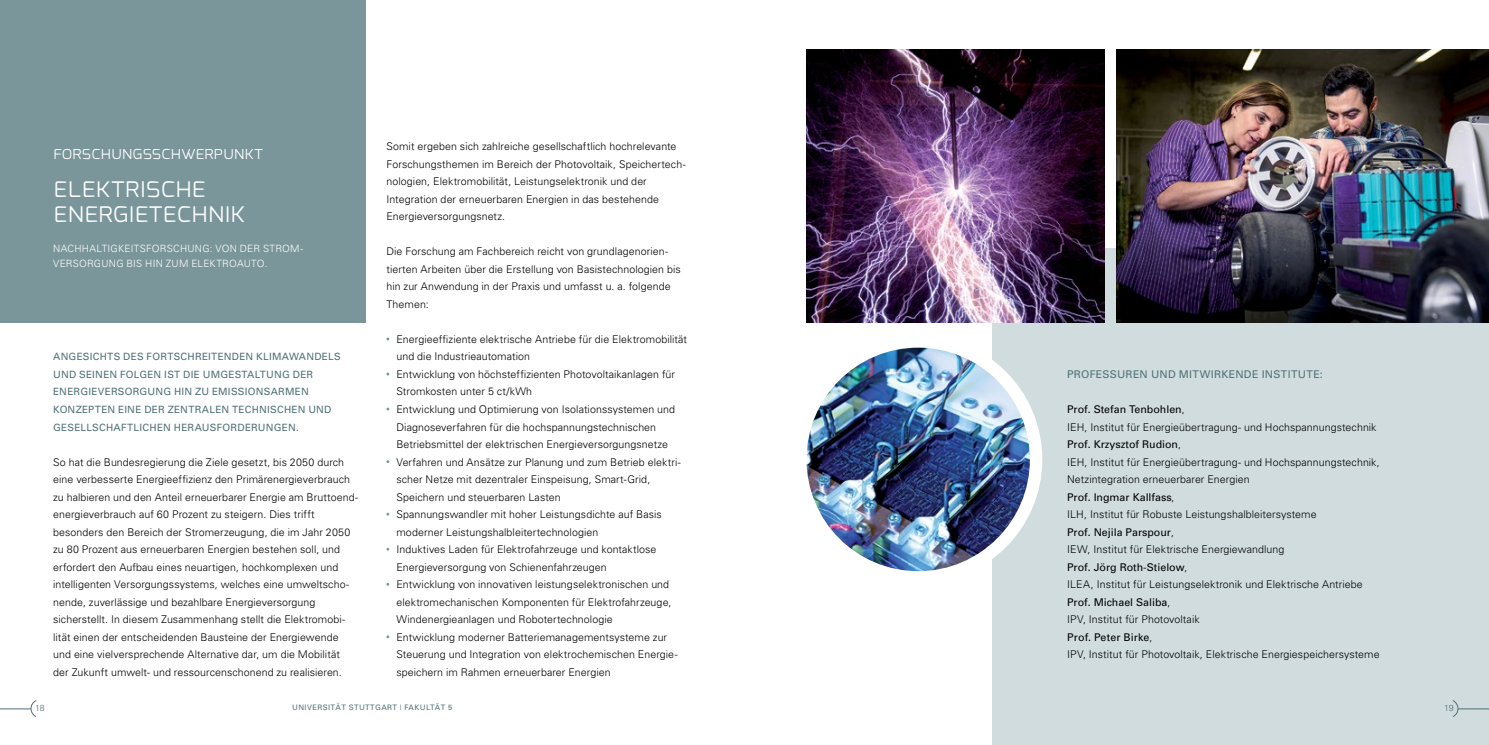
<style>
.page{position:relative;width:1489px;height:745px;background:#fff}
.page>*{position:absolute;margin:0;border:0;box-sizing:border-box;transform-origin:0 0}
.t1{font:300 27.5px/25px "Exo";color:#fff}
.t2{font:300 17.5px "Exo";color:#fff}
.t3{font:300 10.62px/17.5px "Univers";letter-spacing:.005em;color:#000}
.t4{font:10.62px "Univers";letter-spacing:.03em;color:#507177}
.t5{font:10px/17.5px "Univers";letter-spacing:.025em;color:#507177}
.t6{font:300 10px "Univers";letter-spacing:.025em;color:#fff}
.t7{font:300 8.75px "Univers";color:#507177}
.t8{font:7.5px "Univers";letter-spacing:.05em;color:#507177}
.s1{font-weight:400}
</style>
<div class="page">
<hr style="left:0;top:708px;width:31px;height:1px;background:#507177">
<svg style="left:31px;top:700px;width:6px;height:16px"></svg>
<div style="left:992px;top:248px;width:496px;height:496px;background:#d0dcde"></div>
<img style="left:806px;top:50px;width:298px;height:272px">
<img style="left:1116px;top:50px;width:372px;height:272px">
<div style="left:0;top:0;width:365px;height:322px;background:#7a969b"></div>
<svg style="left:918px;top:360px;width:124px;height:212px"></svg>
<img style="left:806px;top:347px;width:223px;height:223px;border-radius:112px">
<hr style="left:1457px;top:708px;width:31px;height:1px;background:#507177">
<svg style="left:1452px;top:700px;width:5px;height:16px"></svg>
<h2 class="t2" style="left:53px;top:142px;width:212px">FORSCHUNGSSCHWERPUNKT</h2>
<h1 class="t1" style="left:53px;top:174px;width:194px">ELEKTRISCHE<br>ENERGIETECHNIK</h1>
<p class="t6" style="left:53px;top:242px;width:16px">Nachhaltigkeitsforschung</p>
<p class="t6" style="left:210px;top:242px;width:14px">: von</p>
<p class="t6" style="left:240px;top:242px;width:8px">der</p>
<p class="t6" style="left:263px;top:242px;width:8px">strom-</p>
<p class="t6" style="left:53px;top:257px;width:8px">versorgung</p>
<p class="t6" style="left:126px;top:257px;width:73px">BIS HIN ZUM elektroauto</p>
<p class="t6" style="left:265px;top:257px;width:4px">.</p>
<p class="t5" style="left:53px;top:348px;width:289px">ANGESICHTS DES FORTSCHREITENDEN KLIMAWANDELS UND SEINEN FOLGEN IST DIE UMGESTALTUNG DER ENERGIEVERSORGUNG HIN ZU EM ISSIONSARMEN KONZEPTEN EINE DER ZENTRALEN TECHNISCHEN UND GESELLSCHAFTLICHEN H ERAUSFORDERUNGEN.</p>
<p class="t3" style="left:53px;top:452px;width:306px">So hat die Bundesregierung die Ziele gesetzt, bis 2050 durch eine verbesserte Energieeffizienz den Primärenergieverbrauch zu halbieren und den Anteil erneuerbarer Energie am Bruttoend&shy;energieverbrauch auf 60 Prozent zu steigern. Dies trifft besonders den Bereich der Stromerzeugung, die im Jahr 2050 zu 80 Prozent aus erneuerbaren Energien bestehen soll, und erfordert den Aufbau eines neuartigen, hochkomplexen und intelligenten Versorgungssystems, welches eine umweltscho&shy;nende, zuverlässige und bezahlbare Energieversorgung sicherstellt. In diesem Zusammenhang stellt die Elektromobi&shy;lität einen der entscheidenden Bausteine der Energiewende und eine vielversprechende Alternative dar, um die Mobilität der Zukunft umwelt- und ressourcenschonend zu realisieren.</p>
<p class="t3" style="left:386px;top:137px;width:301px">Somit ergeben sich zahlreiche gesellschaftlich hochrelevante Forschungsthemen im Bereich der Photovoltaik, Speichertech&shy;nologien, Elektromobilität, Leistungselektronik und der Integration der erneuerbaren Energien in das bestehende Energieversorgungsnetz.</p>
<p class="t3" style="left:386px;top:242px;width:296px">Die Forschung am Fachbereich reicht von grundlagenorien&shy;tierten Arbeiten über die Erstellung von Basistechnologien bis hin zur Anwendung in der Praxis und umfasst u. a. folgende Themen:</p>
<p class="t3" style="left:396px;top:330px;width:292px">Energieeffiziente elektrische Antriebe für die Elektromobilität und die Industrieautomation<br>Entwicklung von höchsteffizienten Photovoltaikanlagen für Stromkosten unter 5 ct/kWh<br>Entwicklung und Optimierung von Isolationssystemen und Diagnoseverfahren für die hochspannungstechnischen Betriebsmittel der elektrischen Energieversorgungsnetze Verfahren und Ansätze zur Planung und zum Betrieb elektri&shy;scher Netze mit dezentraler Einspeisung, Smart-Grid, Speichern und steuerbaren Lasten<br>Spannungswandler mit hoher Leistungsdichte auf Basis moderner Leistungshalbleitertechnologien<br>Induktives Laden für Elektrofahrzeuge und kontaktlose Energieversorgung von Schienenfahrzeugen<br>Entwicklung von innovativen leistungselektronischen und elektromechanischen Komponenten für Elektrofahrzeuge, Windenergieanlagen und Robotertechnologie<br>Entwicklung moderner Batteriemanagementsysteme zur Steuerung und Integration von elektrochemischen Energie&shy;speichern im Rahmen erneuerbarer Energien</p>
<p class="t7" style="left:35px;top:702px;width:11px">18</p>
<p class="t8" style="left:292px;top:702px;width:162px">UNIVERSITÄT STUTTGART | FAKULTÄT 5</p>
<p class="t4" style="left:1067px;top:367px;width:257px">PROFESSUREN UND M ITWIRKENDE I NSTITUTE:</p>
<p class="t3" style="left:1067px;top:400px;width:314px"><span class="s1">PROF. STEFAN TENBOHLEN</span>,<br>IEH, Institut für Energieübertragung- und Hochspannungstechnik <span class="s1">PROF. KRZYSZTOF RUDION</span>,<br>IEH, Institut für Energieübertragung- und Hochspannungstechnik, Netzintegration erneuerbarer Energien<br><span class="s1">PROF. I NGMAR KALLFASS</span>,<br>ILH, Institut für Robuste Leistungshalbleitersysteme<br><span class="s1">PROF. NEJILA PARSPOUR</span>,<br>IEW, Institut für Elektrische Energiewandlung<br><span class="s1">PROF. JÖRG ROTH-STIELOW</span>,<br>ILEA, Institut für Leistungselektronik und Elektrische Antriebe <span class="s1">PROF. MICHAEL SALIBA</span>,<br>IPV, Institut für Photovoltaik<br><span class="s1">PROF. PETER BIRKE</span>,<br>IPV, Institut für Photovoltaik, Elektrische Energiespeichersysteme</p>
<p class="t7" style="left:1443px;top:702px;width:11px">19</p>
</div>
